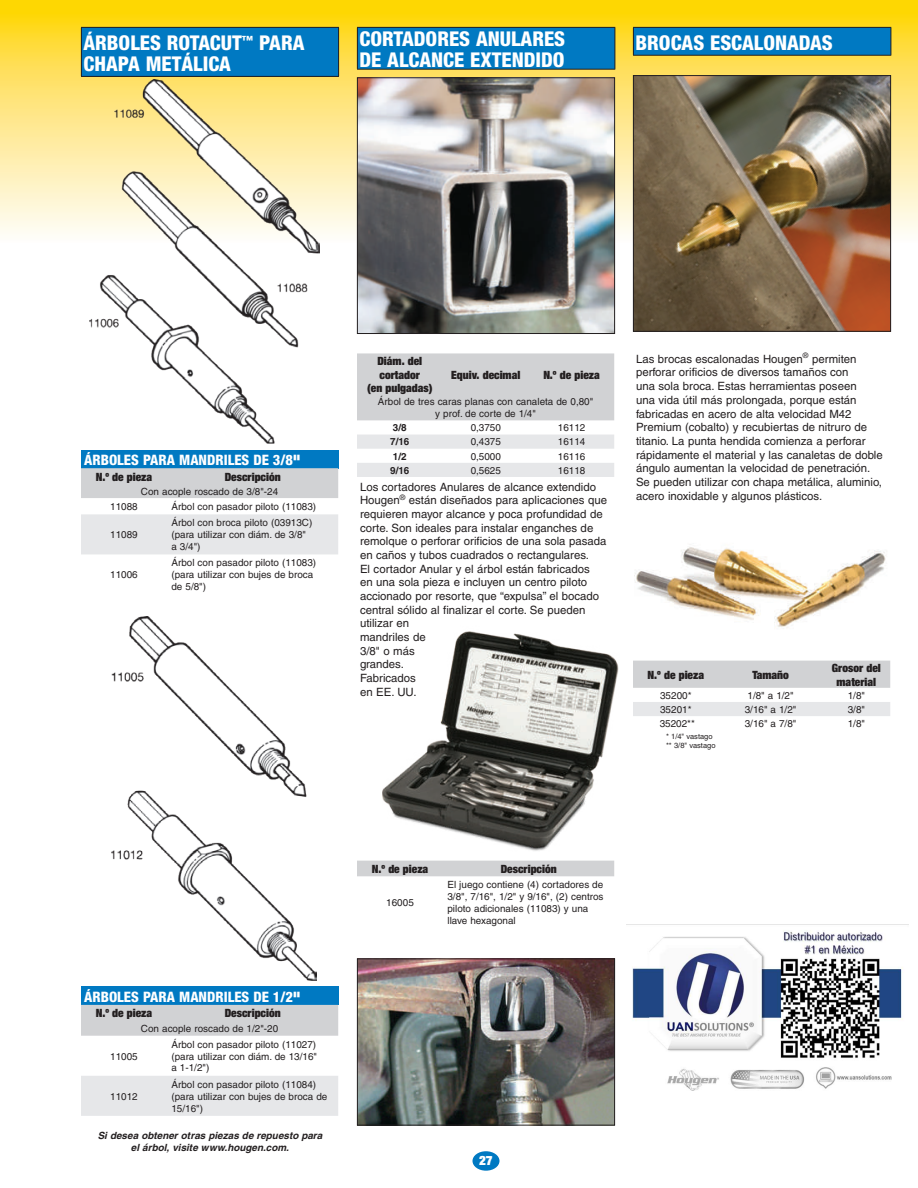
<style>
.page{position:relative;width:918px;height:1188px;background:#fff}
.page>*{position:absolute;margin:0;border:0;box-sizing:border-box;transform-origin:0 0}
.t1{font:800 condensed 20.4px/21px "Helvetica Neue";color:#fff}
.t2{font:800 condensed 14.4px "Helvetica Neue";color:#fff}
.t3{font:900 expanded 12.9px "Helvetica Neue";color:#fff}
.t4{font:11.4px/13.6px "Helvetica";color:#231f20}
.t5{font:900 expanded 11.4px/13.6px "Helvetica Neue";color:#231f20;text-align:center}
.t6{font:9.9px/11.9px "Helvetica";color:#231f20}
.t7{font:italic 700 9.9px/11.9px "Helvetica";color:#231f20;text-align:center}
.t8{font:700 9.9px "Helvetica";color:#231f20}
.t9{font:7.5px/9px "Helvetica";color:#231f20}
.s1{font-weight:900;font-stretch:expanded}
</style>
<div class="page">
<svg style="left:0;top:0;width:918px;height:243px;background:#fde15b"></svg>
<img style="left:634px;top:547px;width:252px;height:82px">
<div style="left:472px;top:1151px;width:28px;height:20px;background:#0079c2;border-radius:50%"></div>
<img style="left:359px;top:960px;width:254px;height:164px">
<div style="left:357px;top:958px;width:258px;height:168px;border:1px solid #231f20"></div>
<div style="left:357px;top:27px;width:258px;height:42px;background:#0079c2"></div>
<hr style="left:357px;top:27px;width:258px;height:1px;background:#231f20">
<hr style="left:357px;top:28px;width:1px;height:41px;background:#231f20">
<hr style="left:615px;top:28px;width:1px;height:41px;background:#231f20">
<hr style="left:357px;top:69px;width:258px;height:1px;background:#231f20">
<div style="left:357px;top:353px;width:257px;height:67px;background:#d1d2d4"></div>
<svg style="left:357px;top:435px;width:257px;height:42px"></svg>
<div style="left:357px;top:861px;width:257px;height:15px;background:#d1d2d4"></div>
<div style="left:81px;top:987px;width:257px;height:18px;background:#0079c2"></div>
<div style="left:81px;top:1005px;width:257px;height:31px;background:#d1d2d4"></div>
<div style="left:81px;top:1076px;width:257px;height:40px;background:#e6e7e9"></div>
<div style="left:81px;top:450px;width:257px;height:18px;background:#0079c2"></div>
<div style="left:81px;top:468px;width:257px;height:30px;background:#d1d2d4"></div>
<div style="left:81px;top:514px;width:257px;height:40px;background:#e6e7e9"></div>
<img style="left:112px;top:617px;width:204px;height:363px">
<img style="left:89px;top:80px;width:231px;height:363px">
<div style="left:81px;top:27px;width:258px;height:49px;background:#0079c2"></div>
<hr style="left:81px;top:27px;width:258px;height:1px;background:#231f20">
<hr style="left:81px;top:28px;width:1px;height:48px;background:#231f20">
<hr style="left:338px;top:28px;width:1px;height:48px;background:#231f20">
<hr style="left:81px;top:76px;width:258px;height:1px;background:#231f20">
<div style="left:633px;top:27px;width:258px;height:28px;background:#0079c2"></div>
<hr style="left:633px;top:27px;width:258px;height:1px;background:#231f20">
<svg style="left:633px;top:28px;width:1px;height:27px"></svg>
<svg style="left:891px;top:28px;width:1px;height:27px"></svg>
<hr style="left:633px;top:55px;width:258px;height:1px;background:#231f20">
<div style="left:633px;top:661px;width:257px;height:27px;background:#d1d2d4"></div>
<div style="left:633px;top:702px;width:257px;height:14px;background:#e6e7e9"></div>
<img style="left:615px;top:78px;width:18px;height:129px">
<img style="left:635px;top:77px;width:254px;height:253px">
<div style="left:633px;top:75px;width:258px;height:257px;border:1px solid #231f20"></div>
<img style="left:359px;top:79px;width:254px;height:253px">
<div style="left:357px;top:77px;width:258px;height:257px;border:1px solid #231f20"></div>
<img style="left:382px;top:631px;width:237px;height:220px">
<img style="left:632px;top:930px;width:271px;height:161px">
<h1 class="t1" style="left:84px;top:32px;width:222px">ÁRBOLES ROTACUT<sup>™</sup> PARA<br>CHAPA METÁLICA</h1>
<h1 class="t1" style="left:360px;top:28px;width:207px">CORTADORES ANULARES<br>DE ALCANCE EXTENDIDO</h1>
<h1 class="t1" style="left:636px;top:31px;width:199px">BROCAS ESCALONADAS</h1>
<p class="t2" style="left:84px;top:451px;width:217px">ÁRBOLES PARA MANDRILES DE 3/8<span class="s1">"</span></p>
<p class="t5" style="left:96px;top:470px;width:58px">N.º de pieza</p>
<p class="t5" style="left:225px;top:470px;width:57px">Descripción</p>
<p class="t6" style="left:141px;top:485px;width:139px">Con acople roscado de 3/8"-24</p>
<p class="t6" style="left:110px;top:501px;width:29px">11088</p>
<p class="t6" style="left:171px;top:501px;width:146px">Árbol con pasador piloto (11083)</p>
<p class="t6" style="left:110px;top:529px;width:29px">11089</p>
<p class="t6" style="left:171px;top:517px;width:142px">Árbol con broca piloto (03913C) (para utilizar con diám. de 3/8" a 3/4")</p>
<p class="t6" style="left:110px;top:569px;width:29px">11006</p>
<p class="t6" style="left:171px;top:557px;width:146px">Árbol con pasador piloto (11083) (para utilizar con bujes de broca de 5/8")</p>
<p class="t5" style="left:367px;top:354px;width:67px">Diám. del cortador<br>(en pulgadas)</p>
<p class="t5" style="left:451px;top:367px;width:71px">Equiv. decimal</p>
<p class="t5" style="left:543px;top:367px;width:58px">N.º de pieza</p>
<p class="t6" style="left:378px;top:396px;width:217px;text-align:center">Árbol de tres caras planas con canaleta de 0,80" y prof. de corte de 1/4"</p>
<p class="t8" style="left:393px;top:422px;width:15px">3/8</p>
<p class="t6" style="left:471px;top:422px;width:32px">0,3750</p>
<p class="t6" style="left:558px;top:422px;width:29px">16112</p>
<p class="t8" style="left:390px;top:436px;width:21px">7/16</p>
<p class="t6" style="left:471px;top:436px;width:32px">0,4375</p>
<p class="t6" style="left:558px;top:436px;width:29px">16114</p>
<p class="t8" style="left:393px;top:450px;width:15px">1/2</p>
<p class="t6" style="left:471px;top:450px;width:32px">0,5000</p>
<p class="t6" style="left:558px;top:450px;width:29px">16116</p>
<p class="t8" style="left:390px;top:464px;width:21px">9/16</p>
<p class="t6" style="left:471px;top:464px;width:32px">0,5625</p>
<p class="t6" style="left:558px;top:464px;width:29px">16118</p>
<p class="t4" style="left:360px;top:480px;width:249px">Los cortadores Anulares de alcance extendido<br>Hougen<sup>®</sup> están diseñados para aplicaciones que requieren mayor alcance y poca profundidad de corte. Son ideales para instalar enganches de remolque o perforar orificios de una sola pasada en caños y tubos cuadrados o rectangulares.<br>El cortador Anular y el árbol están fabricados<br>en una sola pieza e incluyen un centro piloto accionado por resorte, que “expulsa” el bocado central sólido al finalizar el corte. Se pueden utilizar en<br>mandriles de<br>3/8" o más<br>grandes.<br>Fabricados<br>en EE. UU.</p>
<p class="t4" style="left:636px;top:352px;width:248px">Las brocas escalonadas Hougen<sup>®</sup> permiten perforar orificios de diversos tamaños con<br>una sola broca. Estas herramientas poseen<br>una vida útil más prolongada, porque están fabricadas en acero de alta velocidad M42<br>Premium (cobalto) y recubiertas de nitruro de titanio. La punta hendida comienza a perforar rápidamente el material y las canaletas de doble ángulo aumentan la velocidad de penetración.<br>Se pueden utilizar con chapa metálica, aluminio, acero inoxidable y algunos plásticos.</p>
<p class="t5" style="left:648px;top:668px;width:58px">N.º de pieza</p>
<p class="t5" style="left:752px;top:668px;width:38px">Tamaño</p>
<p class="t5" style="left:832px;top:661px;width:51px">Grosor del material</p>
<p class="t6" style="left:660px;top:689px;width:33px">35200*</p>
<p class="t6" style="left:748px;top:689px;width:48px">1/8" a 1/2"</p>
<p class="t6" style="left:848px;top:689px;width:19px">1/8"</p>
<p class="t6" style="left:660px;top:703px;width:33px">35201*</p>
<p class="t6" style="left:745px;top:703px;width:53px">3/16" a 1/2"</p>
<p class="t6" style="left:848px;top:703px;width:19px">3/8"</p>
<p class="t6" style="left:660px;top:718px;width:37px">35202**</p>
<p class="t6" style="left:745px;top:718px;width:53px">3/16" a 7/8"</p>
<p class="t6" style="left:848px;top:718px;width:19px">1/8"</p>
<p class="t9" style="left:666px;top:732px;width:51px">* 1/4" vastago ** 3/8" vastago</p>
<p class="t2" style="left:84px;top:988px;width:217px">ÁRBOLES PARA MANDRILES DE 1/2<span class="s1">"</span></p>
<p class="t5" style="left:96px;top:1006px;width:58px">N.º de pieza</p>
<p class="t5" style="left:225px;top:1006px;width:57px">Descripción</p>
<p class="t6" style="left:141px;top:1023px;width:139px">Con acople roscado de 1/2"-20</p>
<p class="t6" style="left:110px;top:1050px;width:29px">11005</p>
<p class="t6" style="left:171px;top:1038px;width:147px;text-align:justify">Árbol con pasador piloto (11027) (para utilizar con diám. de 13/16" a 1-1/2")</p>
<p class="t6" style="left:110px;top:1090px;width:29px">11012</p>
<p class="t6" style="left:171px;top:1078px;width:157px">Árbol con pasador piloto (11084) (para utilizar con bujes de broca de<br>15/16")</p>
<p class="t7" style="left:98px;top:1129px;width:226px">Si desea obtener otras piezas de repuesto para el árbol, visite www.hougen.com.</p>
<p class="t5" style="left:372px;top:862px;width:58px">N.º de pieza</p>
<p class="t5" style="left:501px;top:862px;width:57px">Descripción</p>
<p class="t6" style="left:386px;top:897px;width:29px">16005</p>
<p class="t6" style="left:447px;top:879px;width:158px">El juego contiene (4) cortadores de<br>3/8", 7/16", 1/2" y 9/16", (2) centros piloto adicionales (11083) y una llave hexagonal</p>
<p class="t3" style="left:479px;top:1152px;width:15px">27</p>
</div>
